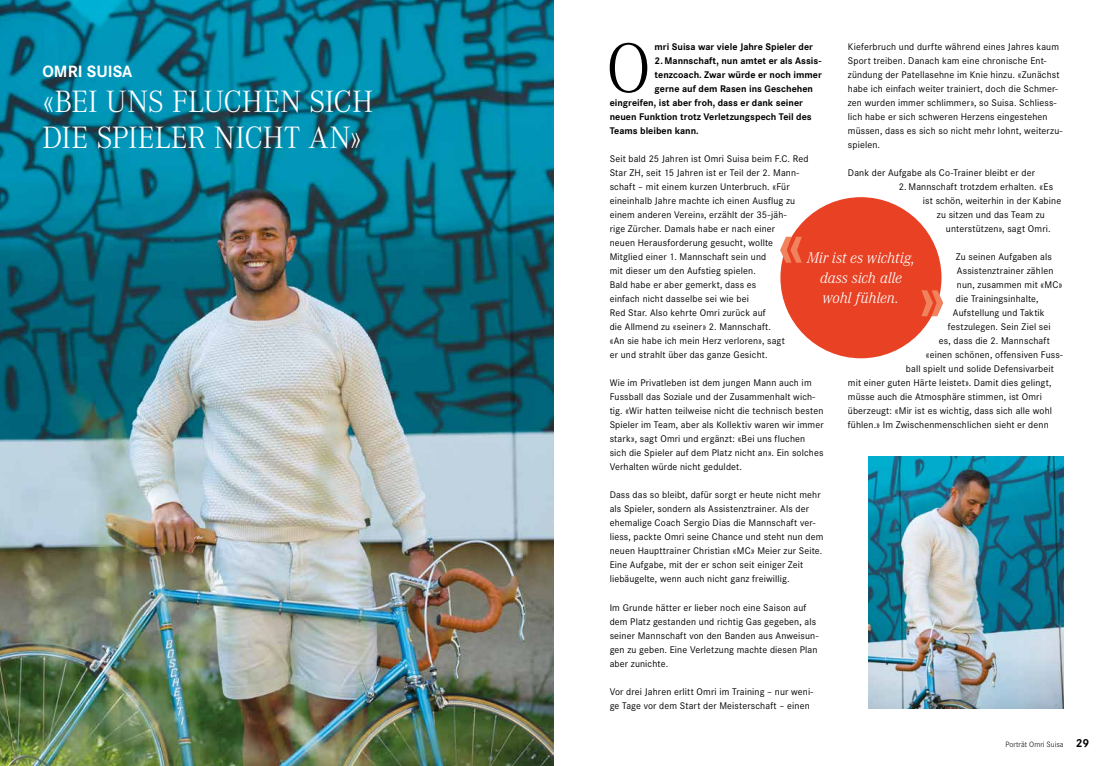
<style>
.page{position:relative;width:1106px;height:766px;background:#fff}
.page>*{position:absolute;margin:0;border:0;box-sizing:border-box;transform-origin:0 0}
.t1{font:300 72.7px "Corporate A";color:#000}
.t2{font:300 32px/35px "Corporate A";letter-spacing:-.01em;color:#fff}
.t3{font:700 17px "Corporate S";color:#fff}
.t4{font:italic 300 16px/20px "Corporate A";letter-spacing:-.005em;color:#fff;text-align:center}
.t5{font:10px/14px "Corporate S";letter-spacing:.015em;color:#000}
.t6{font:700 10px "Corporate S";color:#000}
.t7{font:300 8px "Corporate S";color:#000}
.s1{font-weight:700;font-size:12px}
</style>
<div class="page">
<img style="left:0;top:0;width:553px;height:765px">
<svg style="left:785px;top:195px;width:161px;height:161px"></svg>
<div style="left:780px;top:197px;width:161px;height:161px;background:#e84124;border-radius:50%"></div>
<svg style="left:921px;top:290px;width:22px;height:26px"></svg>
<svg style="left:780px;top:237px;width:22px;height:25px"></svg>
<img style="left:868px;top:456px;width:195px;height:252px">
<h3 class="t3" style="left:43px;top:62px;width:91px">OMRI SUISA</h3>
<h2 class="t2" style="left:43px;top:85px;width:332px">«BEI UNS FLUCHEN SICH<br>DIE SPIELER NICHT AN»</h2>
<h1 class="t1" style="left:606px;top:28px;width:46px">O</h1>
<p class="t6" style="left:654px;top:41px;width:160px">mri Suisa war viele Jahre Spieler der</p>
<p class="t5" style="left:848px;top:40px;width:216px">Kieferbruch und durfte während eines Jahres kaum Sport treiben. Danach kam eine chronische Ent&shy;zündung der Patellasehne im Knie hinzu. «Zunächst habe ich einfach weiter trainiert, doch die Schmer&shy;zen wurden immer schlimmer», so Suisa. Schliess&shy;lich habe er sich schweren Herzens eingestehen müssen, dass es sich so nicht mehr lohnt, weiterzu&shy;spielen.</p>
<p class="t5" style="left:848px;top:166px;width:189px">Dank der Aufgabe als Co-Trainer bleibt er der</p>
<p class="t5" style="left:899px;top:180px;width:156px">2. Mannschaft trotzdem erhalten. «Es</p>
<p class="t5" style="left:923px;top:194px;width:140px">ist schön, weiterhin in der Kabine</p>
<p class="t5" style="left:937px;top:208px;width:109px">zu sitzen und das Team zu</p>
<p class="t5" style="left:946px;top:222px;width:106px">unterstützen», sagt Omri.</p>
<p class="t5" style="left:956px;top:250px;width:97px">Zu seinen Aufgaben als</p>
<p class="t5" style="left:957px;top:264px;width:98px">Assistenztrainer zählen</p>
<p class="t5" style="left:957px;top:278px;width:107px">nun, zusammen mit «MC»</p>
<p class="t5" style="left:956px;top:292px;width:84px">die Trainingsinhalte,</p>
<p class="t5" style="left:953px;top:306px;width:93px">Aufstellung und Taktik</p>
<p class="t5" style="left:948px;top:320px;width:104px">festzulegen. Sein Ziel sei</p>
<p class="t5" style="left:939px;top:334px;width:112px">es, dass die 2. Mannschaft</p>
<p class="t5" style="left:926px;top:348px;width:139px">«einen schönen, offensiven Fuss-</p>
<p class="t5" style="left:906px;top:362px;width:150px">ball spielt und solide Defensivarbeit</p>
<p class="t5" style="left:848px;top:376px;width:205px">mit einer guten Härte leistet». Damit dies gelingt,</p>
<p class="t5" style="left:848px;top:390px;width:195px">müsse auch die Atmosphäre stimmen, ist Omri</p>
<p class="t5" style="left:848px;top:404px;width:206px">überzeugt: «Mir ist es wichtig, dass sich alle wohl</p>
<p class="t5" style="left:848px;top:418px;width:202px">fühlen.» Im Zwischenmenschlichen sieht er denn</p>
<p class="t6" style="left:654px;top:55px;width:168px">2. Mannschaft, nun amtet er als Assis-</p>
<p class="t6" style="left:654px;top:69px;width:169px">tenzcoach. Zwar würde er noch immer</p>
<p class="t6" style="left:654px;top:83px;width:160px">gerne auf dem Rasen ins Geschehen</p>
<p class="t6" style="left:609px;top:97px;width:195px">eingreifen, ist aber froh, dass er dank seiner</p>
<p class="t6" style="left:609px;top:111px;width:204px">neuen Funktion trotz Verletzungspech Teil des</p>
<p class="t6" style="left:609px;top:125px;width:90px">Teams bleiben kann.</p>
<p class="t5" style="left:609px;top:152px;width:200px">Seit bald 25 Jahren ist Omri Suisa beim F.C. Red Star ZH, seit 15 Jahren ist er Teil der 2. Mann&shy;schaft – mit einem kurzen Unterbruch. «Für eineinhalb Jahre machte ich einen Ausflug zu einem anderen Verein», erzählt der 35-jäh-<br>rige Zürcher. Damals habe er nach einer<br>neuen Herausforderung gesucht, wollte Mitglied einer 1. Mannschaft sein und<br>mit dieser um den Aufstieg spielen.<br>Bald habe er aber gemerkt, dass es<br>einfach nicht dasselbe sei wie bei<br>Red Star. Also kehrte Omri zurück auf<br>die Allmend zu «seiner» 2. Mannschaft.<br>«An sie habe ich mein Herz verloren», sagt<br>er und strahlt über das ganze Gesicht.</p>
<p class="t5" style="left:609px;top:376px;width:215px">Wie im Privatleben ist dem jungen Mann auch im Fussball das Soziale und der Zusammenhalt wich&shy;tig. «Wir hatten teilweise nicht die technisch besten Spieler im Team, aber als Kollektiv waren wir immer stark», sagt Omri und ergänzt: «Bei uns fluchen sich die Spieler auf dem Platz nicht an». Ein solches Verhalten würde nicht geduldet.</p>
<p class="t5" style="left:609px;top:488px;width:215px">Dass das so bleibt, dafür sorgt er heute nicht mehr als Spieler, sondern als Assistenztrainer. Als der ehemalige Coach Sergio Dias die Mannschaft ver&shy;liess, packte Omri seine Chance und steht nun dem neuen Haupttrainer Christian «MC» Meier zur Seite.<br>Eine Aufgabe, mit der er schon seit einiger Zeit liebäugelte, wenn auch nicht ganz freiwillig.</p>
<p class="t5" style="left:609px;top:600px;width:210px">Im Grunde hätter er lieber noch eine Saison auf dem Platz gestanden und richtig Gas gegeben, als seiner Mannschaft von den Banden aus Anweisun&shy;gen zu geben. Eine Verletzung machte diesen Plan aber zunichte.</p>
<p class="t5" style="left:609px;top:684px;width:205px">Vor drei Jahren erlitt Omri im Training – nur weni&shy;ge Tage vor dem Start der Meisterschaft – einen</p>
<h3 class="t4" style="left:806px;top:248px;width:110px">Mir ist es wichtig, dass sich alle wohl fühlen.</h3>
<p class="t7" style="left:1005px;top:739px;width:85px">Porträt Omri Suisa <span class="s1">29</span></p>
</div>
